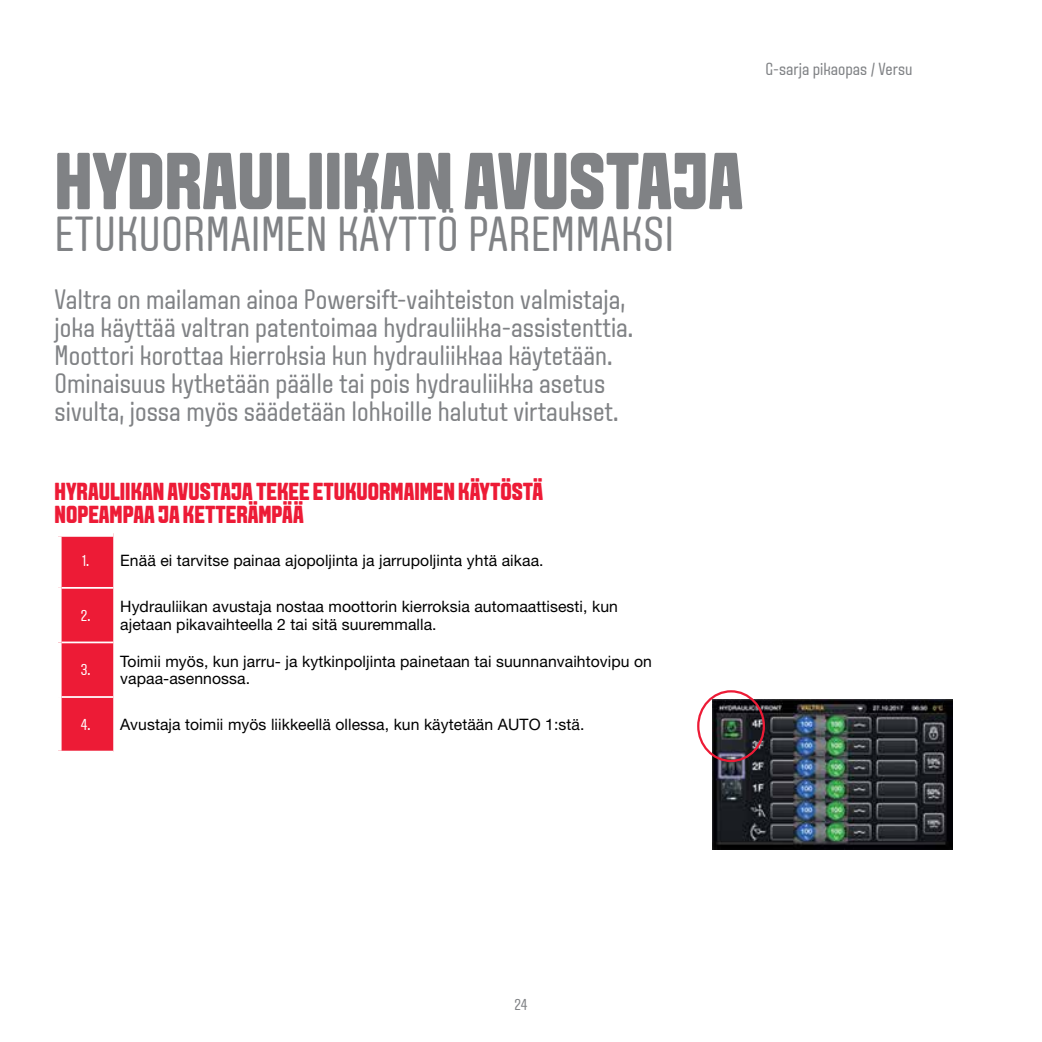
<style>
.page{position:relative;width:1042px;height:1042px;background:#fff}
.page>*{position:absolute;margin:0;border:0;box-sizing:border-box;transform-origin:0 0}
.t1{font:800 80.5px "VALTRA Aveny T";color:#808285}
.t2{font:49px "VALTRA Aveny T";color:#808285}
.t3{font:28px/28px "VALTRA Aveny T";color:#808285}
.t4{font:800 24.5px/22.8px "VALTRA Aveny T";color:#ed1b36}
.t5{font:17.5px "VALTRA Aveny T";color:#808285}
.t6{font:15.75px/17.5px "Helvetica Neue LT Std";letter-spacing:.005em;color:#000}
.t7{font:15.75px "VALTRA Aveny T";color:#fff}
.t8{font:15.75px "VALTRA Aveny T";color:#808285}
.s1{font-family:"VALTRA Aveny T";color:#fff}
</style>
<div class="page">
<div style="left:62px;top:537px;width:51px;height:214px;background:#ed1b36"></div>
<hr style="left:62px;top:587px;width:51px;height:2px;background:#fff">
<hr style="left:62px;top:641px;width:51px;height:2px;background:#fff">
<hr style="left:62px;top:696px;width:51px;height:2px;background:#fff">
<img style="left:713px;top:700px;width:239px;height:149px">
<div style="left:697px;top:690px;width:68px;height:72px;border:2px solid #ed1b36;border-radius:50%"></div>
<p class="t5" style="left:765px;top:58px;width:148px">G-sarja pikaopas / Versu</p>
<h1 class="t1" style="left:55px;top:129px;width:690px">HYDRAULIIKAN AVUSTAJA</h1>
<h2 class="t2" style="left:55px;top:203px;width:621px">ETUKUORMAIMEN KÄYTTÖ PAREMMAKSI</h2>
<p class="t3" style="left:55px;top:285px;width:580px">Valtra on mailaman ainoa Powersift-vaihteiston valmistaja, joka käyttää valtran patentoimaa hydrauliikka-assistenttia.<br>Moottori korottaa kierroksia kun hydrauliikkaa käytetään.<br>Ominaisuus kytketään päälle tai pois hydrauliikka asetus sivulta, jossa myös säädetään lohkoille halutut virtaukset.</p>
<h3 class="t4" style="left:55px;top:480px;width:490px">HYRAULIIKAN AVUSTAJA TEKEE ETUKUORMAIMEN KÄYTÖSTÄ<br>NOPEAMPAA JA KETTERÄMPÄÄ</h3>
<p class="t6" style="left:82px;top:551px;width:463px"><span class="s1">1.</span> Enää ei tarvitse painaa ajopoljinta ja jarrupoljinta yhtä aikaa.</p>
<p class="t7" style="left:81px;top:605px;width:11px">2.</p>
<p class="t6" style="left:120px;top:597px;width:499px">Hydrauliikan avustaja nostaa moottorin kierroksia automaattisesti, kun ajetaan pikavaihteella 2 tai sitä suuremmalla.</p>
<p class="t7" style="left:81px;top:660px;width:11px">3.</p>
<p class="t6" style="left:120px;top:652px;width:533px">Toimii myös, kun jarru- ja kytkinpoljinta painetaan tai suunnanvaihtovipu on vapaa-asennossa.</p>
<p class="t6" style="left:81px;top:715px;width:505px"><span class="s1">4.</span> Avustaja toimii myös liikkeellä ollessa, kun käytetään AUTO 1:stä.</p>
<p class="t8" style="left:514px;top:994px;width:15px">24</p>
</div>
